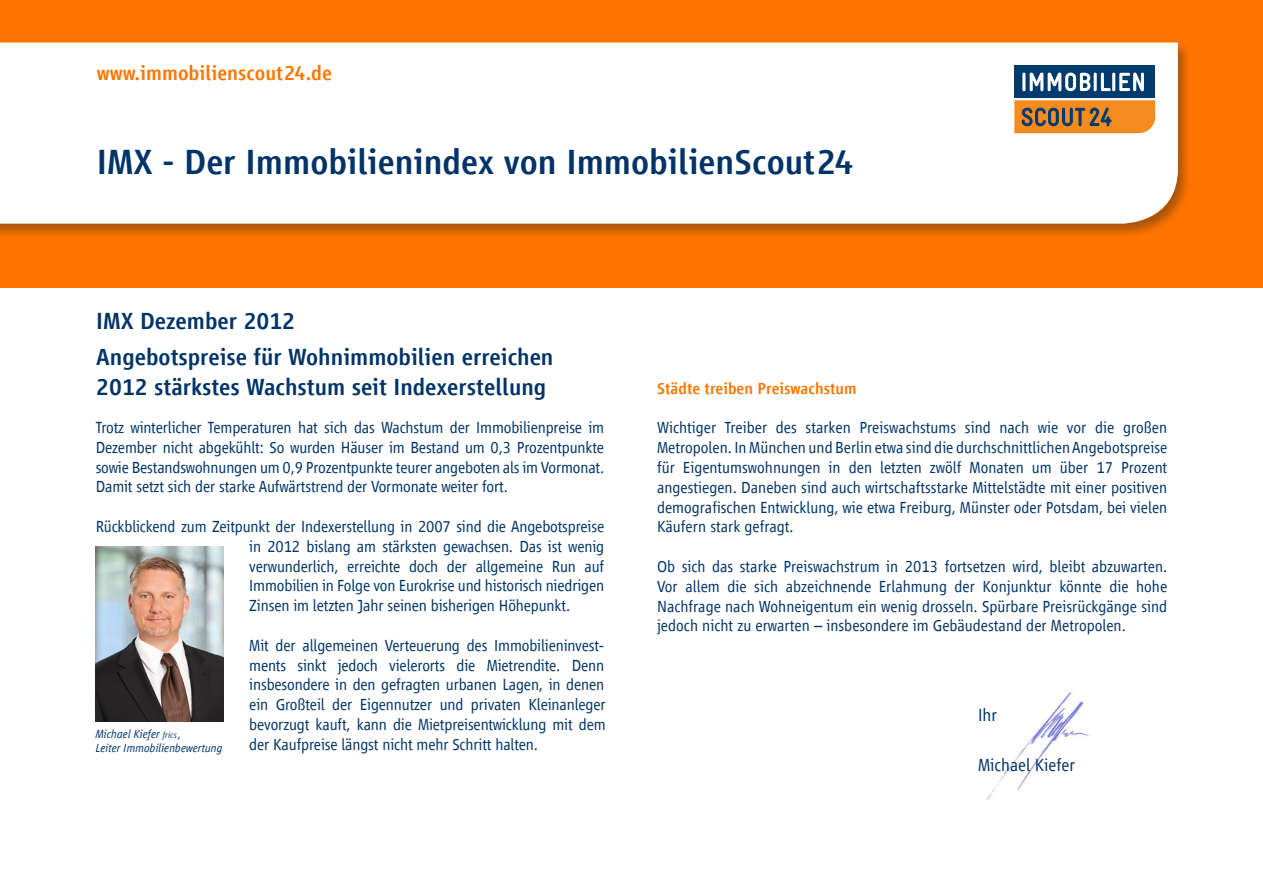
<style>
.page{position:relative;width:1263px;height:893px;background:#fff}
.page>*{position:absolute;margin:0;border:0;box-sizing:border-box;transform-origin:0 0}
.t1{font:500 36px "Scout Vialog";color:#003468}
.t2{font:500 24px/30px "Scout Vialog";color:#003468}
.t3{font:500 21px "Scout Vialog";color:#ff7500}
.t4{font:300 18px "Scout Vialog";color:#003468}
.Absatzformat_1{font:300 16.5px/19.8px "Scout Vialog";letter-spacing:-.01em;color:#003468;text-align:justify}
.Absatzformat_1-2{font:500 16.5px "Scout Vialog";color:#ff7500}
.t5{font:italic 300 12px "Scout Vialog";color:#003468}
.s1{font-size:9px}
</style>
<div class="page">
<div style="left:0;top:0;width:1263px;height:287px;background:#ff7500"></div>
<div style="left:0;top:40px;width:1192px;height:200px;background:#231f20;opacity:.4"></div>
<div style="left:0;top:43px;width:1178px;height:181px;background:#fff"></div>
<div style="left:1014px;top:94px;width:141px;height:9px;background:#fff"></div>
<div style="left:1014px;top:65px;width:141px;height:33px;background:#003b6e"></div>
<svg style="left:1014px;top:100px;width:141px;height:33px"></svg>
<hr style="left:1022px;top:73px;width:3px;height:18px;background:#fff;border-radius:2px">
<svg style="left:1030px;top:73px;width:60px;height:18px"></svg>
<hr style="left:1094px;top:73px;width:3px;height:18px;background:#fff;border-radius:2px">
<svg style="left:1101px;top:73px;width:10px;height:18px"></svg>
<hr style="left:1112px;top:73px;width:3px;height:18px;background:#fff;border-radius:2px">
<svg style="left:1119px;top:73px;width:25px;height:18px"></svg>
<img style="left:987px;top:690px;width:103px;height:110px">
<img style="left:96px;top:546px;width:127px;height:175px">
<p class="t3" style="left:97px;top:62px;width:237px">www.immobilienscout24.de</p>
<p class="t1" style="left:97px;top:142px;width:758px">IMX - Der Immobilienindex von ImmobilienScout24</p>
<p class="t2" style="left:96px;top:306px;width:200px">IMX Dezember 2012</p>
<p class="t2" style="left:96px;top:342px;width:459px">Angebotspreise für Wohnimmobilien erreichen<br>2012 stärkstes Wachstum seit Indexerstellung</p>
<p class="Absatzformat_1" style="left:96px;top:418px;width:510px">Trotz winterlicher Temperaturen hat sich das Wachstum der Immobilienpreise im Dezember nicht abgekühlt: So wurden Häuser im Bestand um 0,3 Prozentpunkte sowie Bestandswohnungen um 0,9 Prozentpunkte teurer angeboten als im Vormonat.<br>Damit setzt sich der starke Aufwärtstrend der Vormonate weiter fort.</p>
<p class="Absatzformat_1" style="left:249px;top:517px;width:356px;text-indent:-154px">Rückblickend zum Zeitpunkt der Indexerstellung in 2007 sind die Angebotspreise in 2012 bislang am stärksten gewachsen. Das ist wenig verwunderlich, erreichte doch der allgemeine Run auf Immobilien in Folge von Eurokrise und historisch niedrigen Zinsen im letzten Jahr seinen bisherigen Höhepunkt.</p>
<p class="Absatzformat_1" style="left:249px;top:635px;width:358px">Mit der allgemeinen Verteuerung des Immobilieninvest&shy;ments sinkt jedoch vielerorts die Mietrendite. Denn insbesondere in den gefragten urbanen Lagen, in denen ein Großteil der Eigennutzer und privaten Kleinanleger bevorzugt kauft, kann die Mietpreisentwicklung mit dem der Kaufpreise längst nicht mehr Schritt halten.</p>
<p class="t5" style="left:96px;top:727px;width:87px">Michael Kiefer <span class="s1">frics</span> ,</p>
<p class="t5" style="left:96px;top:742px;width:128px">Leiter Immobilienbewertung</p>
<p class="Absatzformat_1-2" style="left:657px;top:379px;width:201px">Städte treiben Preiswachstum</p>
<p class="Absatzformat_1" style="left:657px;top:418px;width:512px">Wichtiger Treiber des starken Preiswachstums sind nach wie vor die großen Metropolen. In München und Berlin etwa sind die durchschnittlichen Angebotspreise für Eigentumswohnungen in den letzten zwölf Monaten um über 17 Prozent angestiegen. Daneben sind auch wirtschaftsstarke Mittelstädte mit einer positiven demografischen Entwicklung, wie etwa Freiburg, Münster oder Potsdam, bei vielen Käufern stark gefragt.</p>
<p class="Absatzformat_1" style="left:657px;top:557px;width:512px">Ob sich das starke Preiswachstrum in 2013 fortsetzen wird, bleibt abzuwarten.<br>Vor allem die sich abzeichnende Erlahmung der Konjunktur könnte die hohe Nachfrage nach Wohneigentum ein wenig drosseln. Spürbare Preisrückgänge sind jedoch nicht zu erwarten – insbesondere im Gebäudestand der Metropolen.</p>
<p class="t4" style="left:978px;top:705px;width:21px">Ihr</p>
<p class="t4" style="left:978px;top:755px;width:99px">Michael Kiefer</p>
</div>
